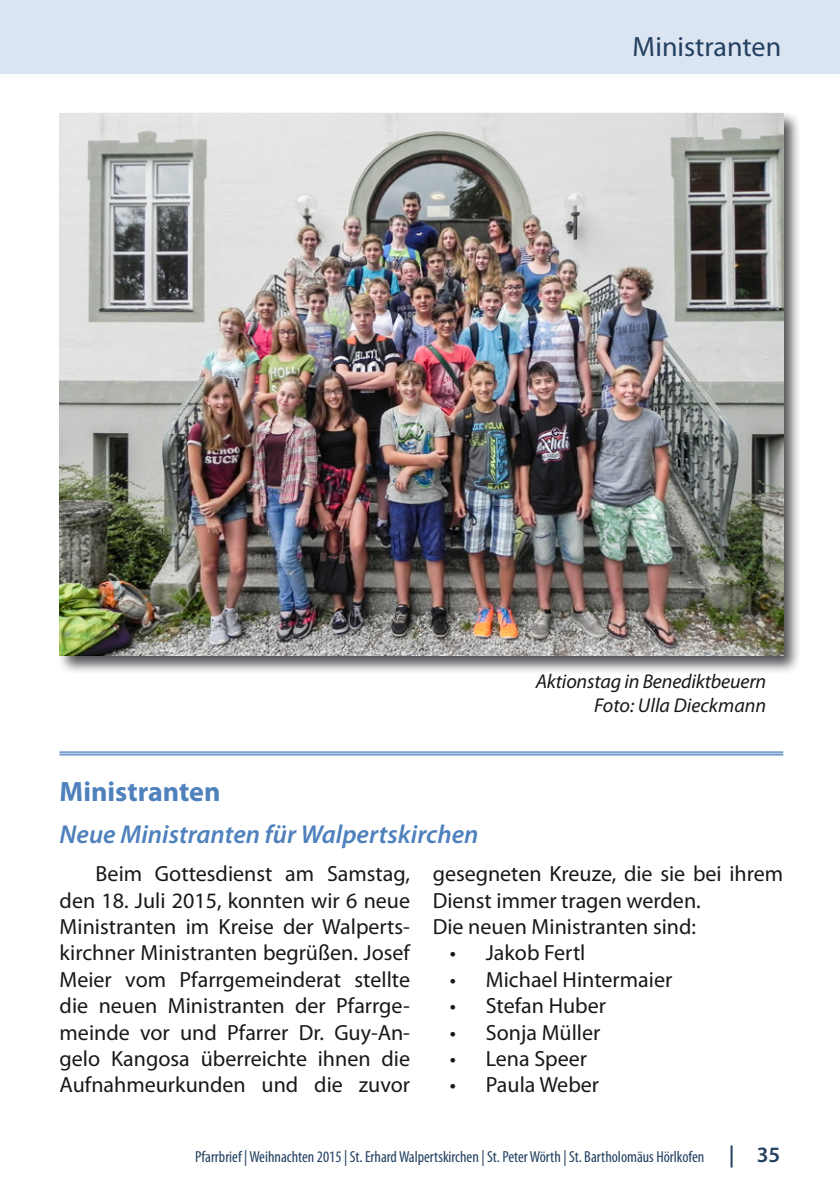
<style>
.page{position:relative;width:840px;height:1191px;background:#fff}
.page>*{position:absolute;margin:0;border:0;box-sizing:border-box;transform-origin:0 0}
.t1{font:28px "Myriad Pro";color:#244061}
.t2{font:700 28px "Myriad Pro";color:#4f81bd}
.t3{font:italic 600 26px "Myriad Pro";color:#4f81bd}
.t4{font:22px/26.4px "Myriad Pro";color:#1a171c;text-align:justify}
.t5{font:italic 20px/24px "Myriad Pro";letter-spacing:-.01em;color:#1a171c;text-align:right}
.t6{font:condensed 16px "Myriad Pro";color:#244061}
.s1{font-weight:600;font-stretch:normal;font-size:22px}
</style>
<div class="page">
<div style="left:0;top:0;width:839px;height:74px;background:#dbe5f1"></div>
<div style="left:57px;top:110px;width:744px;height:564px;background:#1a171c;opacity:.75"></div>
<img style="left:60px;top:113px;width:722px;height:543px">
<hr style="left:60px;top:751px;width:722px;height:4px;background:#b9cde5">
<hr style="left:60px;top:751px;width:722px;height:2px;background:#6b96ca">
<hr style="left:60px;top:754px;width:722px;height:1px;background:#6b96ca">
<p class="t1" style="left:632px;top:30px;width:150px">Ministranten</p>
<p class="t5" style="left:535px;top:669px;width:232px">Aktionstag in Benediktbeuern<br>Foto: Ulla Dieckmann</p>
<p class="t2" style="left:60px;top:773px;width:162px">Ministranten</p>
<p class="t3" style="left:60px;top:818px;width:420px">Neue Ministranten für Walpertskirchen</p>
<p class="t4" style="left:60px;top:860px;width:352px;text-indent:36px">Beim Gottesdienst am Samstag, den 18. Juli 2015, konnten wir 6 neue Ministranten im Kreise der Walperts&shy;kirchner Ministranten begrüßen. Josef Meier vom Pfarrgemeinderat stellte die neuen Ministranten der Pfarrge&shy;meinde vor und Pfarrer Dr. Guy-An&shy;gelo Kangosa überreichte ihnen die Aufnahmeurkunden und die zuvor</p>
<p class="t4" style="left:432px;top:860px;width:352px;text-align:left">gesegneten Kreuze, die sie bei ihrem<br>Dienst immer tragen werden.<br>Die neuen Ministranten sind:</p>
<p class="t4" style="left:449px;top:939px;width:137px">• Jakob Fertl</p>
<p class="t4" style="left:449px;top:965px;width:224px">• Michael Hintermaier</p>
<p class="t4" style="left:449px;top:992px;width:158px">• Stefan Huber</p>
<p class="t4" style="left:449px;top:1018px;width:152px">• Sonja Müller</p>
<p class="t4" style="left:449px;top:1045px;width:139px">• Lena Speer</p>
<p class="t4" style="left:449px;top:1071px;width:151px">• Paula Weber</p>
<p class="t6" style="left:195px;top:1147px;width:586px">Pfarrbrief | Weihnachten 2015 | St. Erhard Walpertskirchen | St. Peter Wörth | St. Bartholomäus Hörlkofen <span class="s1">| 35</span></p>
</div>
